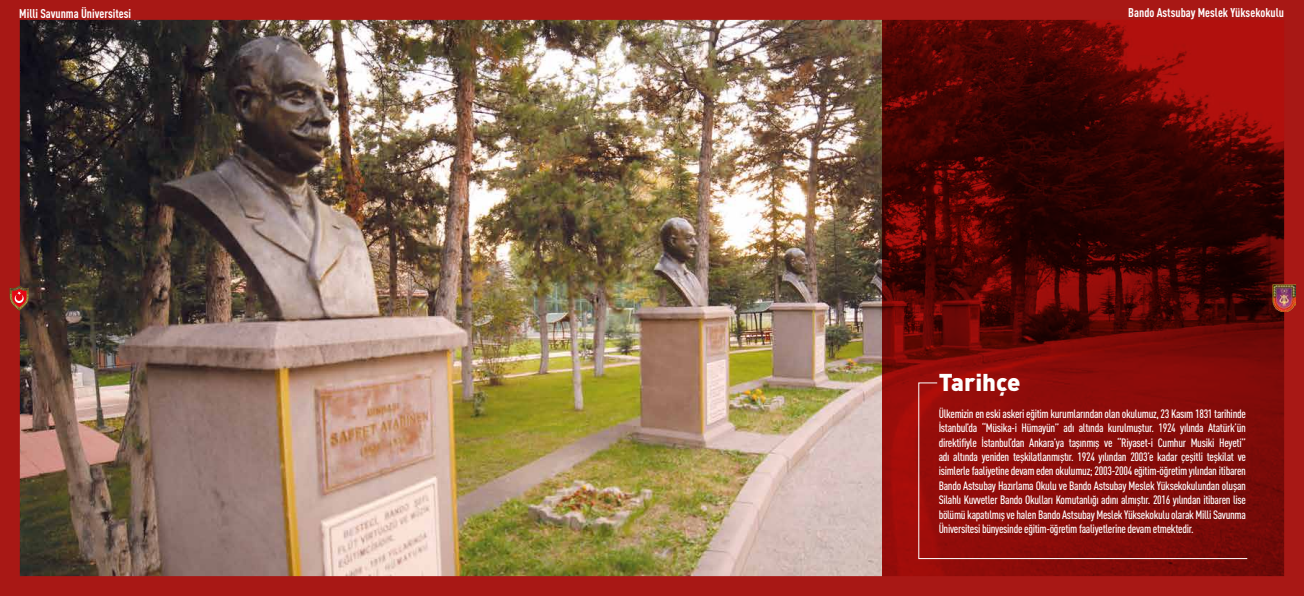
<style>
.page{position:relative;width:1304px;height:596px;background:#fff}
.page>*{position:absolute;margin:0;border:0;box-sizing:border-box;transform-origin:0 0}
.t1{font:900 24px "DIN Pro";color:#fff}
.t2{font:700 condensed 12.5px "DIN Pro";color:#fff}
.t3{font:500 condensed 12px/14.4px "DIN Pro";letter-spacing:-.025em;color:#fff;text-align:justify}
</style>
<div class="page">
<img style="left:0;top:0;width:1304px;height:595px">
<svg style="left:9px;top:285px;width:20px;height:25px"></svg>
<img style="left:1273px;top:284px;width:22px;height:27px">
<p class="t2" style="left:19px;top:4px;width:113px">Milli Savunma Üniversitesi</p>
<p class="t2" style="left:1128px;top:4px;width:157px">Bando Astsubay Meslek Yüksekokulu</p>
<h1 class="t1" style="left:939px;top:361px;width:84px">Tarihçe</h1>
<p class="t3" style="left:939px;top:405px;width:309px">Ülkemizin en eski askeri eğitim kurumlarından olan okulumuz, 23 Kasım 1831 tarihinde İstanbul’da “Müsika-i Hümayün” adı altında kurulmuştur. 1924 yılında Atatürk’ün direktifiyle İstanbul’dan Ankara’ya taşınmış ve “Riyaset-i Cumhur Musiki Heyeti” adı altında yeniden teşkilatlanmıştır. 1924 yılından 2003’e kadar çeşitli teşkilat ve isimlerle faaliyetine devam eden okulumuz; 2003-2004 eğitim-öğretim yılından itibaren Bando Astsubay Hazırlama Okulu ve Bando Astsubay Meslek Yüksekokulundan oluşan Silahlı Kuvvetler Bando Okulları Komutanlığı adını almıştır. 2016 yılından itibaren lise bölümü kapatılmış ve halen Bando Astsubay Meslek Yüksekokulu olarak Milli Savunma Üniversitesi bünyesinde eğitim-öğretim faaliyetlerine devam etmektedir.</p>
</div>
